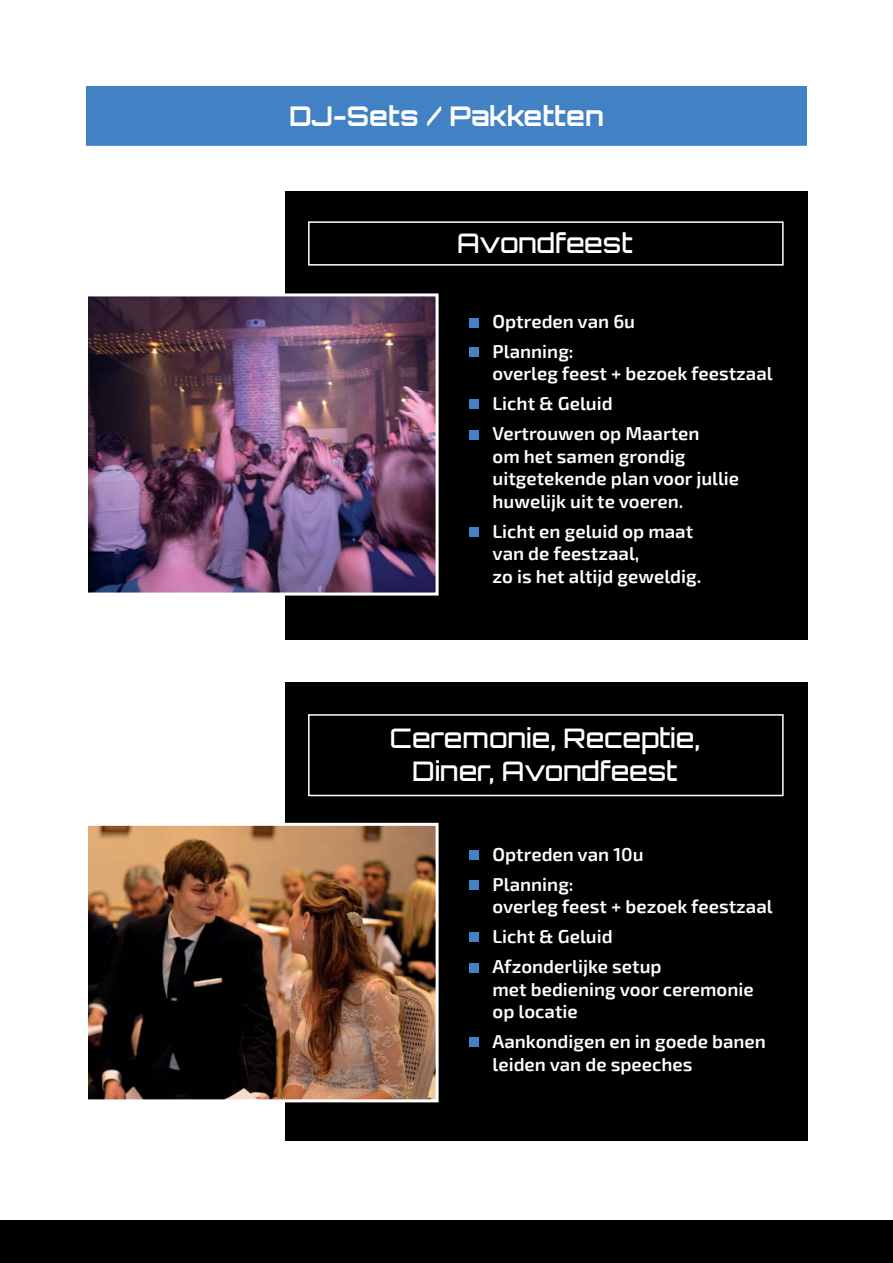
<style>
.page{position:relative;width:893px;height:1263px;background:#fff}
.page>*{position:absolute;margin:0;border:0;box-sizing:border-box;transform-origin:0 0}
.t1{font:700 27.15px "Orbitron";color:#fff}
.t2{font:500 27px/33px "Orbitron";color:#fff;text-align:center}
.t3{font:600 18.75px/30px "Exo 2";color:#fff}
</style>
<div class="page">
<div style="left:0;top:1220px;width:893px;height:43px;background:#000"></div>
<div style="left:87px;top:87px;width:719px;height:58px;background:#4281c3"></div>
<div style="left:86px;top:86px;width:721px;height:60px;border:2px solid #4281c3"></div>
<div style="left:286px;top:191px;width:522px;height:449px;background:#000"></div>
<img style="left:89px;top:297px;width:346px;height:295px">
<div style="left:85px;top:293px;width:354px;height:303px;border:3px solid #fff"></div>
<div style="left:469px;top:318px;width:10px;height:10px;background:#4281c3"></div>
<div style="left:469px;top:347px;width:10px;height:10px;background:#4281c3"></div>
<div style="left:469px;top:400px;width:10px;height:9px;background:#4281c3"></div>
<div style="left:469px;top:430px;width:10px;height:10px;background:#4281c3"></div>
<div style="left:469px;top:527px;width:10px;height:10px;background:#4281c3"></div>
<div style="left:308px;top:221px;width:475px;height:45px;border:2px solid #fff"></div>
<div style="left:286px;top:682px;width:522px;height:459px;background:#000"></div>
<img style="left:89px;top:827px;width:346px;height:271px">
<div style="left:85px;top:823px;width:354px;height:279px;border:3px solid #fff"></div>
<div style="left:469px;top:850px;width:10px;height:10px;background:#4281c3"></div>
<div style="left:469px;top:880px;width:10px;height:10px;background:#4281c3"></div>
<div style="left:469px;top:932px;width:10px;height:10px;background:#4281c3"></div>
<div style="left:469px;top:963px;width:10px;height:10px;background:#4281c3"></div>
<div style="left:469px;top:1037px;width:10px;height:10px;background:#4281c3"></div>
<div style="left:308px;top:714px;width:475px;height:82px;border:2px solid #fff"></div>
<h1 class="t1" style="left:289px;top:105px;width:316px">DJ-Sets / Pakketten</h1>
<h2 class="t2" style="left:457px;top:229px;width:177px">Avondfeest</h2>
<p class="t3" style="left:492px;top:305px;width:144px">Optreden van 6u<br>Planning:</p>
<p class="t3" style="left:492px;top:358px;width:282px">overleg feest + bezoek feestzaal<br>Licht &amp; Geluid<br>Vertrouwen op Maarten</p>
<p class="t3" style="left:492px;top:444px;width:248px;line-height:22.5px">om het samen grondig uitgetekende plan voor jullie huwelijk uit te voeren.</p>
<p class="t3" style="left:492px;top:519px;width:210px;line-height:22.5px">Licht en geluid op maat van de feestzaal,<br>zo is het altijd geweldig.</p>
<h2 class="t2" style="left:390px;top:724px;width:311px">Ceremonie, Receptie,<br>Diner, Avondfeest</h2>
<p class="t3" style="left:492px;top:838px;width:153px">Optreden van 10u<br>Planning:</p>
<p class="t3" style="left:492px;top:890px;width:282px">overleg feest + bezoek feestzaal<br>Licht &amp; Geluid<br>Afzonderlijke setup</p>
<p class="t3" style="left:492px;top:977px;width:263px;line-height:22.5px">met bediening voor ceremonie op locatie</p>
<p class="t3" style="left:492px;top:1029px;width:275px;line-height:22.5px">Aankondigen en in goede banen leiden van de speeches</p>
</div>
